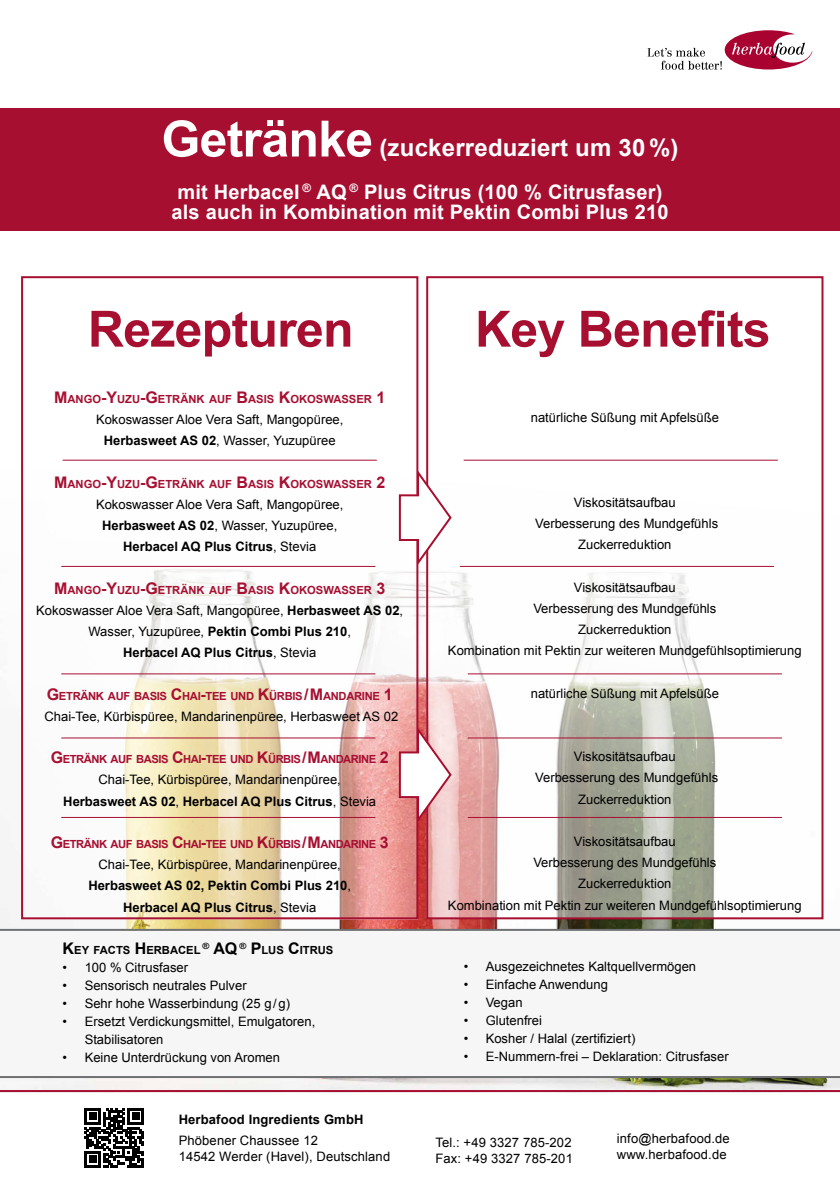
<style>
.page{position:relative;width:840px;height:1191px;background:#fff}
.page>*{position:absolute;margin:0;border:0;box-sizing:border-box;transform-origin:0 0}
.t1{font:700 50px "Arial";letter-spacing:-.015em;color:#a70f31}
.t2{font:700 24px "Arial";letter-spacing:.01em;color:#fff}
.t3{font:700 20px/20px "Arial";letter-spacing:.01em;color:#fff}
.t4{font:13px/21.2px "Arial";color:#000;text-align:center}
.t5{font:700 13px/21.2px "Arial";color:#000;text-align:center}
.t6{font:700 11.2px "Arial";letter-spacing:-.03em;color:#a70f31}
.t7{font:700 11.2px "Arial";color:#a70f31}
.t8{font:700 11.2px "Arial";color:#000}
.s1{font-size:50px}
.s2{font-size:16px}
.s3{font-weight:700}
.s4{font-weight:400}
</style>
<div class="page">
<img style="left:0;top:472px;width:839px;height:618px">
<svg style="left:647px;top:30px;width:164px;height:40px"></svg>
<div style="left:0;top:108px;width:839px;height:123px;background:#a70f31"></div>
<div style="left:0;top:929px;width:839px;height:149px;background:#f6f6f6"></div>
<svg style="left:84px;top:1108px;width:60px;height:59px"></svg>
<hr style="left:0;top:1090px;width:839px;height:2px;background:#a70f31">
<svg style="left:24px;top:459px;width:391px;height:457px"></svg>
<svg style="left:429px;top:459px;width:391px;height:457px"></svg>
<div style="left:21px;top:276px;width:397px;height:643px;border:2px solid #a70f31"></div>
<div style="left:426px;top:276px;width:397px;height:643px;border:2px solid #a70f31"></div>
<hr style="left:63px;top:460px;width:313px;height:1px;background:#a70f31">
<hr style="left:61px;top:566px;width:314px;height:1px;background:#a70f31">
<hr style="left:459px;top:566px;width:314px;height:1px;background:#a70f31">
<hr style="left:61px;top:673px;width:314px;height:1px;background:#a70f31">
<hr style="left:467px;top:673px;width:314px;height:1px;background:#a70f31">
<hr style="left:61px;top:737px;width:314px;height:1px;background:#a70f31">
<hr style="left:467px;top:737px;width:314px;height:1px;background:#a70f31">
<hr style="left:61px;top:817px;width:314px;height:1px;background:#a70f31">
<hr style="left:467px;top:817px;width:314px;height:1px;background:#a70f31">
<hr style="left:463px;top:460px;width:314px;height:1px;background:#a70f31">
<svg style="left:397px;top:470px;width:55px;height:99px"></svg>
<svg style="left:397px;top:727px;width:55px;height:99px"></svg>
<h2 class="t2" style="left:161px;top:132px;width:518px"><span class="s1">Getränke</span> (zuckerreduziert um 30%)</h2>
<h3 class="t3" style="left:171px;top:182px;width:498px">mit Herbacel <sup>®</sup> AQ <sup>®</sup> Plus Citrus (100 % Citrusfaser) als auch in Kombination mit Pektin Combi Plus 210</h3>
<h1 class="t1" style="left:88px;top:296px;width:267px">Rezepturen</h1>
<h1 class="t1" style="left:474px;top:296px;width:297px">Key Benefits</h1>
<p class="t7" style="left:54px;top:391px;width:332px"><span class="s2">M</span>ANGO<span class="s2">-Y</span>UZU<span class="s2">-G</span> ETRÄNK AUF <span class="s2">B</span>ASIS <span class="s2">K</span>OKOSWASSER <span class="s2">1</span></p>
<p class="t4" style="left:96px;top:409px;width:249px">Kokoswasser Aloe Vera Saft, Mangopüree,<br><span class="s3">Herbasweet AS 02</span>, Wasser, Yuzupüree</p>
<p class="t7" style="left:54px;top:476px;width:332px"><span class="s2">M</span>ANGO<span class="s2">-Y</span>UZU<span class="s2">-G</span> ETRÄNK AUF <span class="s2">B</span>ASIS <span class="s2">K</span>OKOSWASSER <span class="s2">2</span></p>
<p class="t4" style="left:96px;top:494px;width:249px">Kokoswasser Aloe Vera Saft, Mangopüree,<br><span class="s3">Herbasweet AS 02</span>, Wasser, Yuzupüree,<br><span class="s3">Herbacel AQ Plus Citrus</span>, Stevia</p>
<p class="t7" style="left:54px;top:582px;width:332px"><span class="s2">M</span>ANGO<span class="s2">-Y</span>UZU<span class="s2">-G</span> ETRÄNK AUF <span class="s2">B</span>ASIS <span class="s2">K</span>OKOSWASSER <span class="s2">3</span></p>
<p class="t4" style="left:36px;top:600px;width:368px">Kokoswasser Aloe Vera Saft, Mangopüree, <span class="s3">Herbasweet AS 02</span>,<br>Wasser, Yuzupüree, <span class="s3">Pektin Combi Plus 210</span>,<br><span class="s3">Herbacel AQ Plus Citrus</span>, Stevia</p>
<p class="t6" style="left:47px;top:688px;width:347px"><span class="s2">G</span> ETRÄNK AUF BASIS <span class="s2">C</span>HAI<span class="s2">-</span>TEE UND <span class="s2">K</span>ÜRBIS<span class="s2">/ M</span>ANDARINE <span class="s2">1</span></p>
<p class="t4" style="left:44px;top:706px;width:355px">Chai-Tee, Kürbispüree, Mandarinenpüree, Herbasweet AS 02</p>
<p class="t6" style="left:51px;top:752px;width:339px"><span class="s2">G</span> ETRÄNK AUF BASIS <span class="s2">C</span>HAI<span class="s2">-</span>TEE UND <span class="s2">K</span>ÜRBIS<span class="s2">/ M</span>ANDARINE <span class="s2">2</span></p>
<p class="t4" style="left:63px;top:769px;width:314px">Chai-Tee, Kürbispüree, Mandarinenpüree,<br><span class="s3">Herbasweet AS 02</span>, <span class="s3">Herbacel AQ Plus Citrus</span>, Stevia</p>
<p class="t6" style="left:51px;top:836px;width:339px"><span class="s2">G</span> ETRÄNK AUF BASIS <span class="s2">C</span>HAI<span class="s2">-</span>TEE UND <span class="s2">K</span>ÜRBIS<span class="s2">/ M</span>ANDARINE <span class="s2">3</span></p>
<p class="t5" style="left:88px;top:854px;width:264px"><span class="s4">Chai-Tee, Kürbispüree, Mandarinenpüree,<br></span>Herbasweet AS 02, Pektin Combi Plus 210<span class="s4">,<br></span>Herbacel AQ Plus Citrus<span class="s4">, Stevia</span></p>
<p class="t8" style="left:63px;top:942px;width:272px"><span class="s2">K</span>EY FACTS <span class="s2">H</span> ERBACEL <sup>®</sup> <span class="s2">AQ</span> <sup>®</sup> <span class="s2">P</span> LUS <span class="s2">C</span>ITRUS</p>
<p class="t4" style="left:63px;top:956px;width:127px">• 100 % Citrusfaser</p>
<p class="t4" style="left:63px;top:974px;width:185px">• Sensorisch neutrales Pulver</p>
<p class="t4" style="left:63px;top:992px;width:229px">• Sehr hohe Wasserbindung (25 g/g)</p>
<p class="t4" style="left:85px;top:1012px;width:232px;line-height:18px;text-align:left;text-indent:-22px">• Ersetzt Verdickungsmittel, Emulgatoren,<br>Stabilisatoren</p>
<p class="t4" style="left:63px;top:1046px;width:219px">• Keine Unterdrückung von Aromen</p>
<p class="t4" style="left:530px;top:407px;width:189px">natürliche Süßung mit Apfelsüße</p>
<p class="t4" style="left:535px;top:492px;width:184px">Viskositätsaufbau<br>Verbesserung des Mundgefühls<br>Zuckerreduktion</p>
<p class="t4" style="left:447px;top:576px;width:355px">Viskositätsaufbau<br>Verbesserung des Mundgefühls<br>Zuckerreduktion<br>Kombination mit Pektin zur weiteren Mundgefühlsoptimierung</p>
<p class="t4" style="left:530px;top:682px;width:189px">natürliche Süßung mit Apfelsüße</p>
<p class="t4" style="left:535px;top:746px;width:184px">Viskositätsaufbau<br>Verbesserung des Mundgefühls<br>Zuckerreduktion</p>
<p class="t4" style="left:447px;top:831px;width:355px">Viskositätsaufbau<br>Verbesserung des Mundgefühls<br>Zuckerreduktion<br>Kombination mit Pektin zur weiteren Mundgefühlsoptimierung</p>
<p class="t4" style="left:463px;top:956px;width:234px">• Ausgezeichnetes Kaltquellvermögen</p>
<p class="t4" style="left:463px;top:974px;width:146px">• Einfache Anwendung</p>
<p class="t4" style="left:463px;top:992px;width:60px">• Vegan</p>
<p class="t4" style="left:463px;top:1010px;width:80px">• Glutenfrei</p>
<p class="t4" style="left:463px;top:1028px;width:173px">• Kosher / Halal (zertifiziert)</p>
<p class="t4" style="left:463px;top:1046px;width:266px">• E-Nummern-frei – Deklaration: Citrusfaser</p>
<p class="t5" style="left:179px;top:1109px;width:186px">Herbafood Ingredients GmbH</p>
<p class="t4" style="left:179px;top:1133px;width:213px;line-height:15.6px;text-align:left">Phöbener Chaussee 12<br>14542 Werder (Havel), Deutschland</p>
<p class="t4" style="left:616px;top:1131px;width:114px;line-height:15.6px;text-align:left">info@herbafood.de www.herbafood.de</p>
<p class="t4" style="left:435px;top:1135px;width:139px;line-height:15.6px;text-align:left">Tel.: +49 3327 785-202<br>Fax: +49 3327 785-201</p>
</div>
